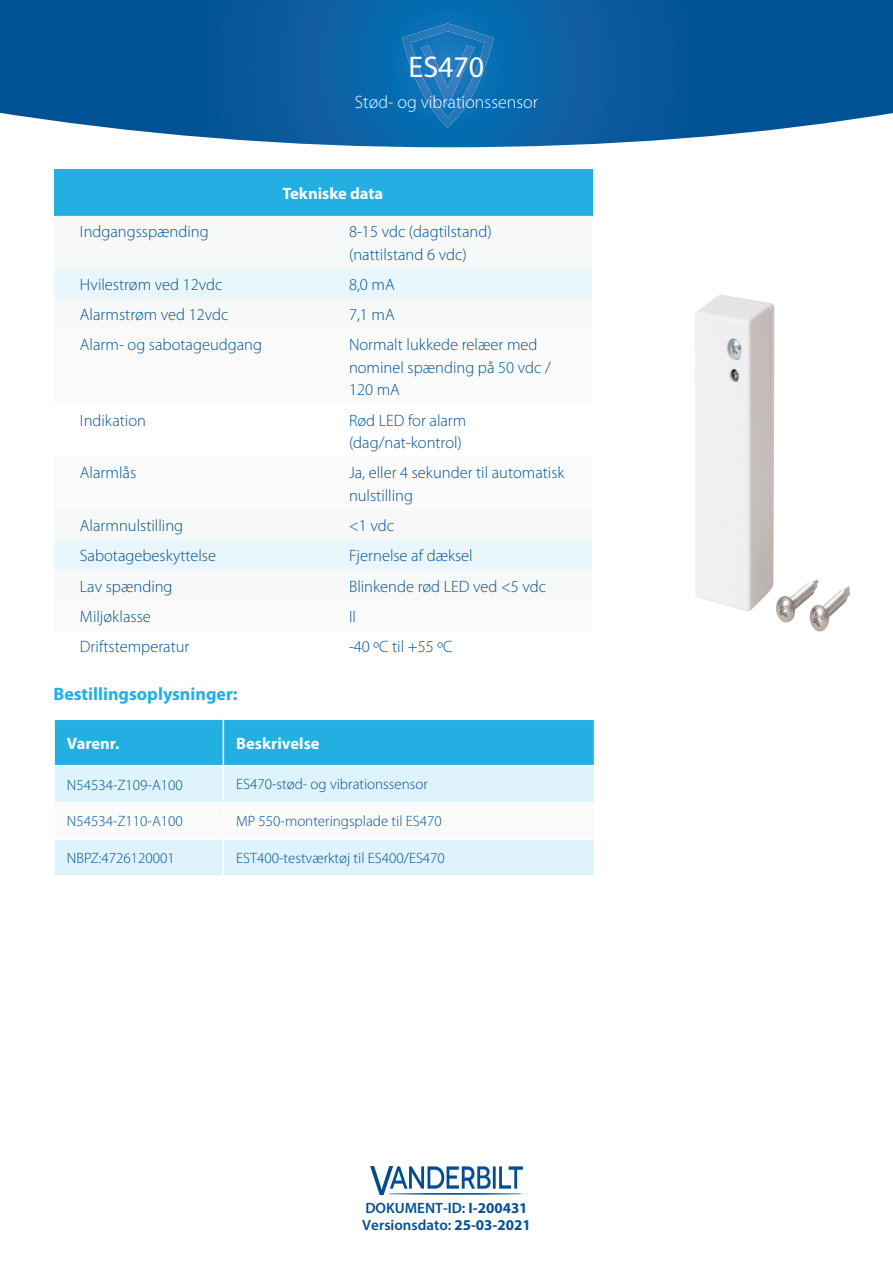
<style>
.page{position:relative;width:893px;height:1263px;background:#fff}
.page>*{position:absolute;margin:0;border:0;box-sizing:border-box;transform-origin:0 0}
.t1{font:30px "Myriad Pro";color:#fff}
.t2{font:300 18px "Myriad Pro";color:#fff}
.body-text{font:700 18px "Myriad Pro";color:#24afe2}
.table-2{font:300 16.5px/22.5px "Myriad Pro";color:#005294}
.tabell{font:300 16.5px/22.5px "Myriad Pro";color:#005294}
.Table-header{font:700 16.5px "Myriad Pro";color:#fff}
.tabell-2{font:700 16.5px "Myriad Pro";color:#fff}
.Table-body-rows{font:300 15px "Myriad Pro";color:#005294}
.t3{font:600 15px/16.8px "Myriad Pro";color:#005294}
.s1{font-weight:700}
</style>
<div class="page">
<svg style="left:0;top:0;width:893px;height:147px;background:#1966a3"></svg>
<svg style="left:402px;top:23px;width:92px;height:105px;background:#1976b8"></svg>
<svg style="left:370px;top:1166px;width:153px;height:29px"></svg>
<hr style="left:388px;top:1193px;width:135px;height:2px;background:#004d8f;border-radius:50%">
<div style="left:54px;top:169px;width:538px;height:47px;background:#24afe2"></div>
<div style="left:54px;top:269px;width:538px;height:30px;background:#e9f7fc"></div>
<div style="left:54px;top:540px;width:538px;height:31px;background:#e9f7fc"></div>
<div style="left:55px;top:720px;width:539px;height:45px;background:#24afe2"></div>
<div style="left:55px;top:766px;width:539px;height:109px;background:#def3fb"></div>
<svg style="left:55px;top:803px;width:539px;height:35px"></svg>
<hr style="left:223px;top:766px;width:1px;height:36px;background:#fff">
<hr style="left:223px;top:803px;width:1px;height:35px;background:#fff">
<hr style="left:223px;top:840px;width:1px;height:35px;background:#fff">
<hr style="left:55px;top:802px;width:168px;height:1px;background:#fff">
<hr style="left:223px;top:802px;width:371px;height:1px;background:#fff">
<hr style="left:55px;top:838px;width:168px;height:2px;background:#fff">
<hr style="left:223px;top:838px;width:371px;height:2px;background:#fff">
<hr style="left:223px;top:720px;width:1px;height:45px;background:#fff">
<img style="left:695px;top:295px;width:155px;height:337px">
<h1 class="t1" style="left:409px;top:48px;width:77px">ES470</h1>
<p class="t2" style="left:355px;top:92px;width:185px">Stød- og vibrationssensor</p>
<p class="tabell-2" style="left:282px;top:183px;width:102px">Tekniske data</p>
<p class="tabell" style="left:80px;top:221px;width:130px">Indgangsspænding</p>
<p class="tabell" style="left:349px;top:221px;width:144px">8-15 vdc (dagtilstand) (nattilstand 6 vdc)</p>
<p class="table-2" style="left:80px;top:273px;width:144px">Hvilestrøm ved 12vdc</p>
<p class="table-2" style="left:349px;top:273px;width:47px">8,0 mA</p>
<p class="table-2" style="left:80px;top:304px;width:150px">Alarmstrøm ved 12vdc</p>
<p class="table-2" style="left:349px;top:304px;width:47px">7,1 mA</p>
<p class="table-2" style="left:80px;top:334px;width:184px">Alarm- og sabotageudgang</p>
<p class="table-2" style="left:349px;top:334px;width:203px">Normalt lukkede relæer med nominel spænding på 50 vdc /<br>120 mA</p>
<p class="table-2" style="left:80px;top:409px;width:68px">Indikation</p>
<p class="table-2" style="left:349px;top:409px;width:119px">Rød LED for alarm (dag/nat-kontrol)</p>
<p class="table-2" style="left:80px;top:462px;width:58px">Alarmlås</p>
<p class="table-2" style="left:349px;top:462px;width:217px">Ja, eller 4 sekunder til automatisk nulstilling</p>
<p class="table-2" style="left:80px;top:515px;width:105px">Alarmnulstilling</p>
<p class="table-2" style="left:349px;top:515px;width:47px">&lt;1 vdc</p>
<p class="table-2" style="left:80px;top:545px;width:138px">Sabotagebeskyttelse</p>
<p class="table-2" style="left:349px;top:545px;width:125px">Fjernelse af dæksel</p>
<p class="table-2" style="left:80px;top:575px;width:94px">Lav spænding</p>
<p class="table-2" style="left:349px;top:575px;width:199px">Blinkende rød LED ved &lt;5 vdc</p>
<p class="table-2" style="left:80px;top:605px;width:72px">Miljøklasse</p>
<p class="table-2" style="left:349px;top:605px;width:8px">II</p>
<p class="table-2" style="left:80px;top:636px;width:111px">Driftstemperatur</p>
<p class="table-2" style="left:349px;top:636px;width:105px">-40 ºC til +55 ºC</p>
<p class="body-text" style="left:53px;top:682px;width:186px">Bestillingsoplysninger:</p>
<p class="Table-header" style="left:67px;top:732px;width:54px">Varenr.</p>
<p class="Table-header" style="left:236px;top:732px;width:85px">Beskrivelse</p>
<p class="Table-body-rows" style="left:67px;top:776px;width:117px">N54534-Z109-A100</p>
<p class="Table-body-rows" style="left:236px;top:775px;width:193px">ES470-stød- og vibrationssensor</p>
<p class="Table-body-rows" style="left:67px;top:813px;width:117px">N54534-Z110-A100</p>
<p class="Table-body-rows" style="left:236px;top:813px;width:207px">MP 550-monteringsplade til ES470</p>
<p class="Table-body-rows" style="left:67px;top:850px;width:109px">NBPZ:4726120001</p>
<p class="Table-body-rows" style="left:236px;top:850px;width:210px">EST400-testværktøj til ES400/ES470</p>
<p class="t3" style="left:362px;top:1199px;width:170px">DOKUMENT-ID: <span class="s1">I-200431<br></span>Versionsdato: <span class="s1">25-03-2021</span></p>
</div>
